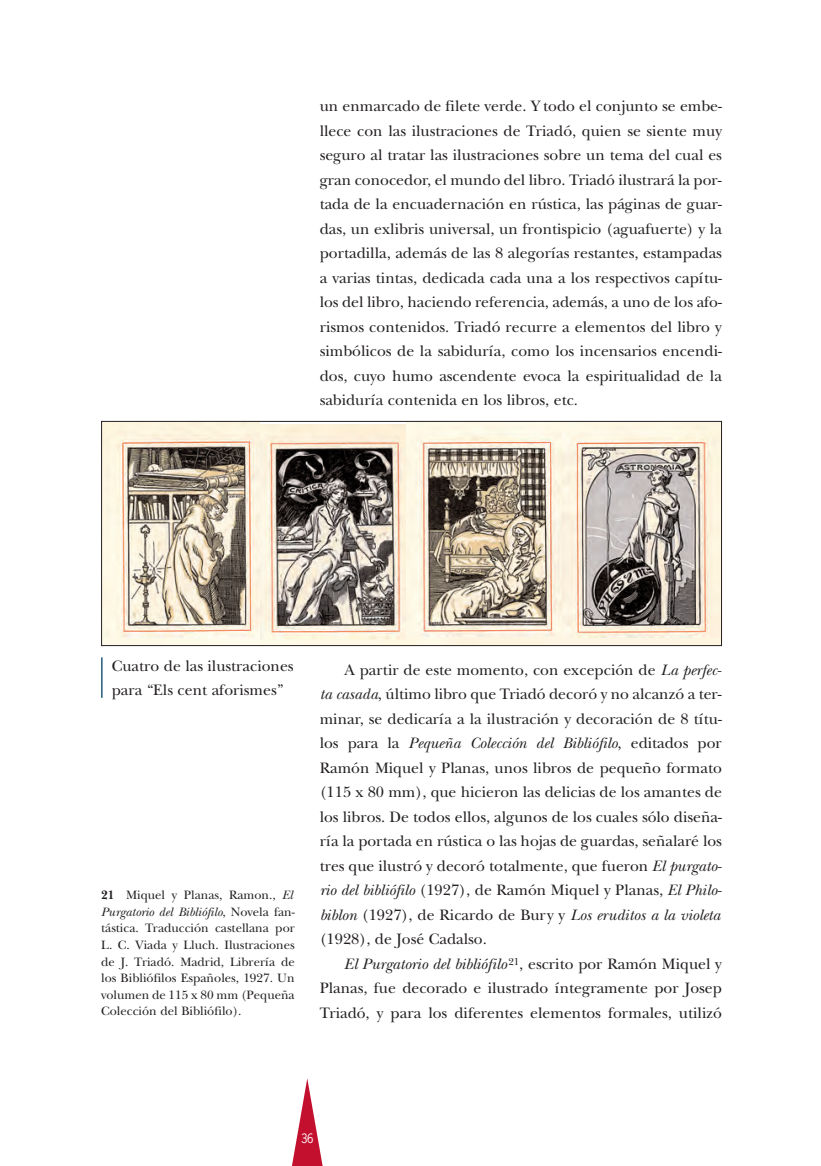
<style>
.page{position:relative;width:821px;height:1166px;background:#fff}
.page>*{position:absolute;margin:0;border:0;box-sizing:border-box;transform-origin:0 0}
.t1{font:15.75px/24.5px "New Baskerville";color:#231f20;text-align:justify}
.t2{font:12.6px/16.6px "New Baskerville";color:#231f20}
.t3{font:12.25px "News Gothic";color:#fff;scale:.9 1}
.s1{font-weight:700}
.s2{font-style:italic}
</style>
<div class="page">
<svg style="left:101px;top:420px;width:621px;height:746px"></svg>
<p class="t1" style="left:319px;top:93px;width:403px">un enmarcado de filete verde. Y todo el conjunto se embe&shy;llece con las ilustraciones de Triadó, quien se siente muy seguro al tratar las ilustraciones sobre un tema del cual es gran conocedor, el mundo del libro. Triadó ilustrará la por&shy;tada de la encuadernación en rústica, las páginas de guar&shy;das, un exlibris universal, un frontispicio (aguafuerte) y la portadilla, además de las 8 alegorías restantes, estampadas a varias tintas, dedicada cada una a los respectivos capítu&shy;los del libro, haciendo referencia, además, a uno de los afo&shy;rismos contenidos. Triadó recurre a elementos del libro y simbólicos de la sabiduría, como los incensarios encendi&shy;dos, cuyo humo ascendente evoca la espiritualidad de la sabiduría contenida en los libros, etc.</p>
<p class="t1" style="left:112px;top:653px;width:183px">Cuatro de las ilustraciones para “Els cent aforismes”</p>
<p class="t2" style="left:101px;top:886px;width:195px"><span class="s1">21</span> Miquel y Planas, Ramon., <span class="s2">El Purgatorio del Bibliófilo</span>, Novela fan&shy;tástica. Traducción castellana por L. C. Viada y Lluch. Ilustraciones de J. Triadó. Madrid, Librería de los Bibliófilos Españoles, 1927. Un volumen de 115 x 80 mm (Pequeña Colección del Bibliófilo).</p>
<p class="t1" style="left:319px;top:657px;width:403px;text-indent:25px">A partir de este momento, con excepción de <span class="s2">La perfec&shy;ta casada</span>, último libro que Triadó decoró y no alcanzó a ter&shy;minar, se dedicaría a la ilustración y decoración de 8 títu&shy;los para la <span class="s2">Pequeña Colección del Bibliófilo</span>, editados por Ramón Miquel y Planas, unos libros de pequeño formato (115 x 80 mm), que hicieron las delicias de los amantes de los libros. De todos ellos, algunos de los cuales sólo diseña&shy;ría la portada en rústica o las hojas de guardas, señalaré los tres que ilustró y decoró totalmente, que fueron <span class="s2">El purgato&shy;rio del bibliófilo</span> (1927), de Ramón Miquel y Planas, <span class="s2">El Philo&shy;biblon</span> (1927), de Ricardo de Bury y <span class="s2">Los eruditos a la violeta </span>(1928), de José Cadalso.</p>
<p class="t1" style="left:319px;top:951px;width:403px;text-indent:25px"><span class="s2">El Purgatorio del bibliófilo</span> <sup>21</sup>, escrito por Ramón Miquel y Planas, fue decorado e ilustrado íntegramente por Josep Triadó, y para los diferentes elementos formales, utilizó</p>
<p class="t3" style="left:301px;top:1131px;width:15px">36</p>
</div>
